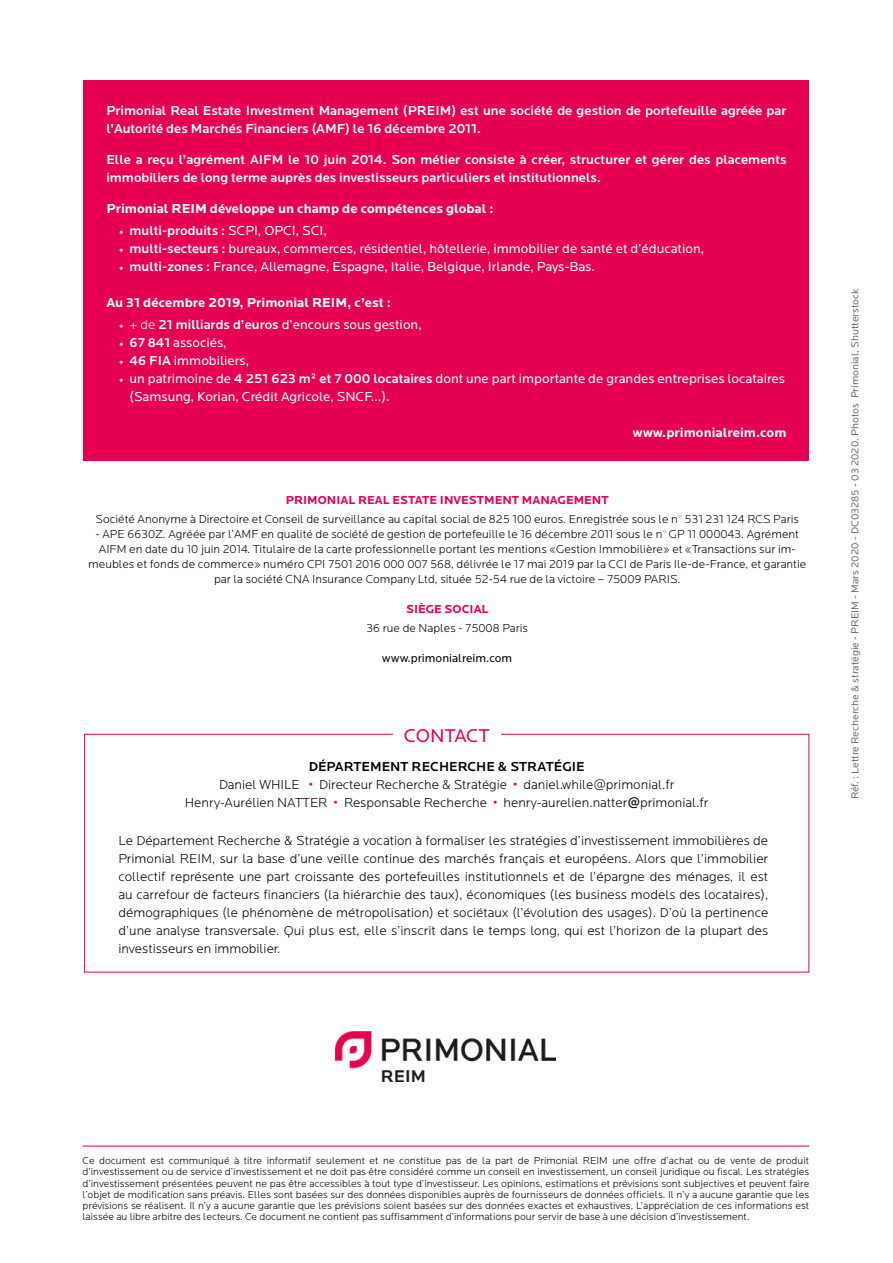
<style>
.page{position:relative;width:893px;height:1263px;background:#fff}
.page>*{position:absolute;margin:0;border:0;box-sizing:border-box;transform-origin:0 0}
.t1{font:19.2px "Locator";letter-spacing:-.01em;color:#e50051}
.t2{font:300 13.5px/18px "Locator";color:#000;text-align:justify}
.t3{font:13.5px/18px "Locator";color:#fff}
.t4{font:500 13.5px/18px "Locator";color:#fff}
.t5{font:700 13.5px "Locator";color:#fff}
.t6{font:300 12px/15px "Locator";color:#000;text-align:center}
.t7{font:700 12px "Locator";color:#e50051}
.t8{font:12px "Locator";color:#000}
.t9{font:300 10.5px/11.2px "Locator";color:#000;text-align:justify}
.t10{font:10.5px "Locator";color:#706f6f}
.s1{font-weight:300}
.s2{font-weight:400}
.s3{font-weight:500}
.s4{font-family:"Akkurat"}
.s5{color:#e50051}
.s6{font-family:"Akkurat";font-weight:400}
</style>
<div class="page">
<hr style="left:83px;top:1146px;width:726px;height:1px;background:#e50051">
<div style="left:84px;top:81px;width:725px;height:380px;background:#e50051"></div>
<img style="left:335px;top:1031px;width:221px;height:50px">
<div style="left:84px;top:734px;width:725px;height:238px;border:1px solid #e50051"></div>
<div style="left:393px;top:721px;width:107px;height:28px;background:#fff"></div>
<p class="t4" style="left:106px;top:102px;width:682px">Primonial Real Estate Investment Management (PREIM) est une société de gestion de portefeuille agréée par l’Autorité des Marchés Financiers (AMF) le 16 décembre 2011.</p>
<p class="t4" style="left:106px;top:151px;width:682px">Elle a reçu l’agrément AIFM le 10 juin 2014. Son métier consiste à créer, structurer et gérer des placements immobiliers de long terme auprès des investisseurs particuliers et institutionnels.</p>
<p class="t5" style="left:106px;top:201px;width:389px">Primonial REIM développe un champ de compétences global :</p>
<p class="t4" style="left:119px;top:222px;width:209px"><span class="s1">•</span> multi-produits : <span class="s2">SCPI, OPCI, SCI,</span></p>
<p class="t3" style="left:119px;top:240px;width:586px"><span class="s1">•</span> <span class="s3">multi-secteurs :</span> bureaux, commerces, résidentiel, hôtellerie, immobilier de santé et d’éducation,</p>
<p class="t3" style="left:119px;top:258px;width:477px"><span class="s1">•</span> <span class="s3">multi-zones :</span> France, Allemagne, Espagne, Italie, Belgique, Irlande, Pays-Bas.</p>
<p class="t5" style="left:106px;top:295px;width:286px">Au 31 décembre 2019, Primonial REIM, c’est :</p>
<p class="t3" style="left:119px;top:316px;width:304px"><span class="s1">• + de</span> <span class="s3">21 milliards d’euros</span> d’encours sous gestion,</p>
<p class="t3" style="left:119px;top:334px;width:109px"><span class="s1">•</span> <span class="s3">67 841</span> associés,</p>
<p class="t3" style="left:119px;top:352px;width:132px"><span class="s1">•</span> <span class="s3">46 FIA</span> immobiliers,</p>
<p class="t3" style="left:130px;top:370px;width:657px;text-indent:-10px"><span class="s1">•</span> un patrimoine de <span class="s3">4 251 623 m</span><span class="s4">²</span> <span class="s3">et 7 000 locataires</span> dont une part importante de grandes entreprises locataires (Samsung, Korian, Crédit Agricole, SNCF…).</p>
<p class="t5" style="left:633px;top:425px;width:155px">www.primonialreim.com</p>
<p class="t7" style="left:286px;top:493px;width:324px">PRIMONIAL REAL ESTATE INVESTMENT MANAGEMENT</p>
<p class="t6" style="left:96px;top:511px;width:705px">Société Anonyme à Directoire et Conseil de surveillance au capital social de 825 100 euros. Enregistrée sous le n° 531 231 124 RCS Paris</p>
<p class="t6" style="left:88px;top:526px;width:720px">- APE 6630Z. Agréée par l’AMF en qualité de société de gestion de portefeuille le 16 décembre 2011 sous le n° GP 11 000043. Agrément AIFM en date du 10 juin 2014. Titulaire de la carte professionnelle portant les mentions «Gestion Immobilière» et «Transactions sur im&shy;meubles et fonds de commerce» numéro CPI 7501 2016 000 007 568, délivrée le 17 mai 2019 par la CCI de Paris Ile-de-France, et garantie par la société CNA Insurance Company Ltd, située 52-54 rue de la victoire – 75009 PARIS.</p>
<p class="t7" style="left:406px;top:602px;width:84px">SIÈGE SOCIAL</p>
<p class="t6" style="left:367px;top:621px;width:163px">36 rue de Naples - 75008 Paris</p>
<p class="t8" style="left:382px;top:651px;width:132px">www.primonialreim.com</p>
<h1 class="t1" style="left:404px;top:725px;width:87px">CONTACT</h1>
<p class="t2" style="left:185px;top:758px;width:525px;text-align:center"><span class="s3">DÉPARTEMENT RECHERCHE &amp; STRATÉGIE<br></span>Daniel WHILE <span class="s5">•</span> Directeur Recherche &amp; Stratégie <span class="s5">•</span> daniel.while<span class="s4">@</span>primonial.fr<br>Henry-Aurélien NATTER <span class="s5">•</span> Responsable Recherche <span class="s5">•</span> henry-aurelien.natter<span class="s6">@</span>primonial.fr</p>
<p class="t2" style="left:118px;top:831px;width:651px">Le Département Recherche &amp; Stratégie a vocation à formaliser les stratégies d’investissement immobilières de Primonial REIM, sur la base d’une veille continue des marchés français et européens. Alors que l’immobilier collectif représente une part croissante des portefeuilles institutionnels et de l’épargne des ménages, il est au carrefour de facteurs financiers (la hiérarchie des taux), économiques (les business models des locataires), démographiques (le phénomène de métropolisation) et sociétaux (l’évolution des usages). D’où la pertinence d’une analyse transversale. Qui plus est, elle s’inscrit dans le temps long, qui est l’horizon de la plupart des investisseurs en immobilier.</p>
<p class="t10" style="left:849px;top:799px;width:512px;rotate:-90deg">Réf. : Lettre Recherche &amp; stratégie - PREIM - Mars 2020 - DC03285 - 03 2020. Photos Primonial, Shutterstock</p>
<p class="t9" style="left:83px;top:1155px;width:728px">Ce document est communiqué à titre informatif seulement et ne constitue pas de la part de Primonial REIM une offre d’achat ou de vente de produit d’investissement ou de service d’investissement et ne doit pas être considéré comme un conseil en investissement, un conseil juridique ou fiscal. Les stratégies d’investissement présentées peuvent ne pas être accessibles à tout type d’investisseur. Les opinions, estimations et prévisions sont subjectives et peuvent faire l’objet de modification sans préavis. Elles sont basées sur des données disponibles auprès de fournisseurs de données officiels. Il n’y a aucune garantie que les prévisions se réalisent. Il n’y a aucune garantie que les prévisions soient basées sur des données exactes et exhaustives. L’appréciation de ces informations est laissée au libre arbitre des lecteurs. Ce document ne contient pas suffisamment d’informations pour servir de base à une décision d’investissement.</p>
</div>
